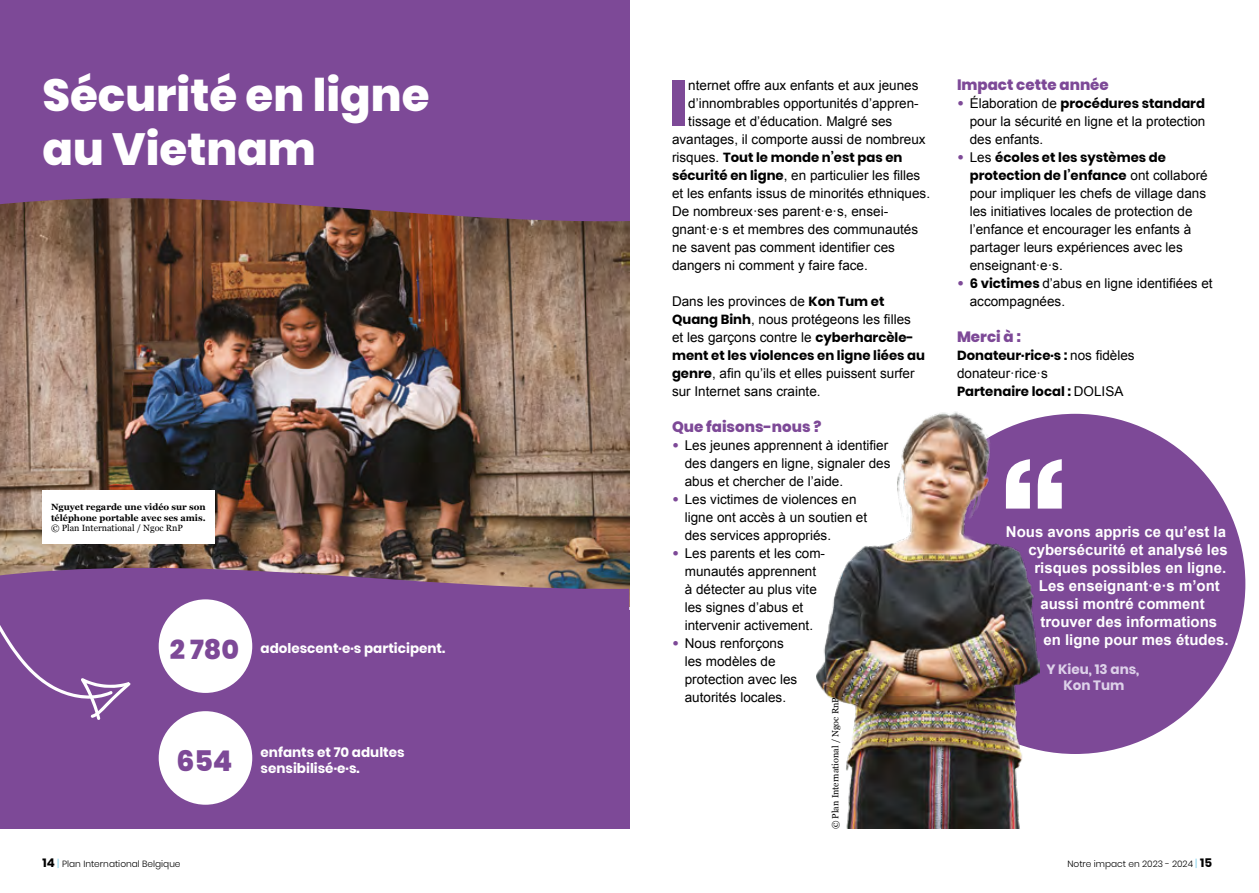
<style>
.page{position:relative;width:1259px;height:893px;background:#fff}
.page>*{position:absolute;margin:0;border:0;box-sizing:border-box;transform-origin:0 0}
.t1{font:800 64.35px "Poppins";color:#7d4997}
.t2{font:800 45px/54px "Poppins";color:#fff}
.t3{font:800 28.5px "Poppins";color:#7d4997}
.t4{font:700 15px "Arial";color:#fff}
.t5{font:800 15px "Poppins";color:#7d4997}
.t6{font:13.5px/18px "Arial";color:#000}
.t7{font:700 13.5px/16.2px "Poppins";color:#fff}
.t8{font:700 13.5px/16.2px "Poppins";color:#ddd1e9;text-align:center}
.t9{font:700 13.2px/18px "Poppins";color:#000}
.t10{font:700 9px/10.8px "Georgia";color:#000}
.t11{font:300 9px "Poppins";color:#000}
.t12{font:9px "Georgia";color:#000}
.s1{font-weight:800;font-size:27px;color:#7d4997}
.s2{font-family:"Arial";font-weight:400;font-size:13.5px}
.s3{font-family:"Poppins";font-weight:700;font-size:13.2px}
.s4{font-family:"Poppins";font-weight:800;font-size:14.25px;color:#7d4997}
.s5{font-weight:800;font-size:14.25px;color:#7d4997}
.s6{font-weight:700;font-size:12px}
.s7{font-size:10.5px;color:#6bc8e8}
</style>
<div class="page">
<img style="left:0;top:222px;width:629px;height:322px">
<div style="left:0;top:610px;width:629px;height:219px;background:#7d4997"></div>
<svg style="left:0;top:544px;width:630px;height:201px"></svg>
<svg style="left:0;top:106px;width:629px;height:116px;background:#7b498a"></svg>
<div style="left:0;top:0;width:629px;height:106px;background:#7d4997"></div>
<div style="left:159px;top:711px;width:93px;height:94px;background:#fff;border-radius:50%"></div>
<svg style="left:0;top:574px;width:131px;height:146px"></svg>
<div style="left:905px;top:414px;width:340px;height:340px;background:#7d4997;border-radius:50%"></div>
<img style="left:816px;top:411px;width:224px;height:417px">
<svg style="left:1006px;top:459px;width:55px;height:50px"></svg>
<div style="left:43px;top:491px;width:172px;height:53px;background:#fff"></div>
<div style="left:159px;top:599px;width:93px;height:94px;background:#fff;border-radius:50%"></div>
<h2 class="t2" style="left:43px;top:69px;width:388px">Sécurité en ligne au Vietnam</h2>
<p class="t10" style="left:51px;top:501px;width:156px">Nguyet regarde une vidéo sur son téléphone portable avec ses amis.</p>
<p class="t12" style="left:51px;top:522px;width:133px">© Plan International / Ngoc RnP</p>
<p class="t7" style="left:170px;top:640px;width:277px"><span class="s1">2 780</span> adolescent∙e∙s participent.</p>
<h3 class="t3" style="left:176px;top:745px;width:58px">654</h3>
<p class="t7" style="left:260px;top:744px;width:146px">enfants et 70 adultes sensibilisé·e·s.</p>
<h1 class="t1" style="left:668px;top:66px;width:21px">I</h1>
<p class="t6" style="left:688px;top:76px;width:232px">nternet offre aux enfants et aux jeunes</p>
<p class="t6" style="left:688px;top:94px;width:232px">d’innombrables opportunités d’appren-</p>
<p class="t6" style="left:688px;top:112px;width:206px">tissage et d’éducation. Malgré ses</p>
<p class="t6" style="left:672px;top:130px;width:255px">avantages, il comporte aussi de nombreux</p>
<p class="t9" style="left:672px;top:148px;width:232px"><span class="s2">risques.</span> Tout le monde n’est pas en</p>
<p class="t6" style="left:672px;top:166px;width:259px"><span class="s3">sécurité en ligne</span>, en particulier les filles et les enfants issus de minorités ethniques.<br>De nombreux·ses parent·e·s, ensei&shy;gnant·e·s et membres des communautés ne savent pas comment identifier ces dangers ni comment y faire face.</p>
<p class="t6" style="left:672px;top:292px;width:243px">Dans les provinces de <span class="s3">Kon Tum et<br>Quang Binh</span>, nous protégeons les filles et les garçons contre le <span class="s3">cyberharcèle-</span></p>
<p class="t9" style="left:672px;top:346px;width:254px">ment et les violences en ligne liées au</p>
<p class="t6" style="left:672px;top:364px;width:244px"><span class="s3">genre</span>, afin qu’ils et elles puissent surfer sur Internet sans crainte.</p>
<p class="t5" style="left:672px;top:418px;width:151px">Que faisons-nous ?</p>
<p class="t6" style="left:685px;top:436px;width:207px;text-indent:-13px"><span class="s4">•</span> Les jeunes apprennent à identifier des dangers en ligne, signaler des abus et chercher de l’aide.</p>
<p class="t6" style="left:685px;top:490px;width:184px;text-indent:-13px"><span class="s4">•</span> Les victimes de violences en ligne ont accès à un soutien et des services appropriés.</p>
<p class="t6" style="left:685px;top:544px;width:142px;text-indent:-13px"><span class="s4">•</span> Les parents et les com&shy;munautés apprennent à détecter au plus vite les signes d’abus et intervenir activement.</p>
<p class="t6" style="left:685px;top:634px;width:114px;text-indent:-13px"><span class="s4">•</span> Nous renforçons les modèles de protection avec les autorités locales.</p>
<p class="t12" style="left:828px;top:829px;width:133px;rotate:-90deg">© Plan International / Ngoc RnP</p>
<p class="t5" style="left:957px;top:76px;width:153px">Impact cette année</p>
<p class="t9" style="left:957px;top:94px;width:249px"><span class="s5">•</span> <span class="s2">Élaboration de</span> procédures standard</p>
<p class="t6" style="left:969px;top:112px;width:237px">pour la sécurité en ligne et la protection des enfants.</p>
<p class="t9" style="left:969px;top:148px;width:239px;text-indent:-13px"><span class="s5">•</span> <span class="s2">Les</span> écoles et les systèmes de protection de l’enfance <span class="s2">ont collaboré</span></p>
<p class="t6" style="left:969px;top:184px;width:238px">pour impliquer les chefs de village dans les initiatives locales de protection de l’enfance et encourager les enfants à partager leurs expériences avec les enseignant·e·s.</p>
<p class="t6" style="left:969px;top:274px;width:244px;text-indent:-13px"><span class="s4">•</span> <span class="s3">6 victimes</span> d’abus en ligne identifiées et accompagnées.</p>
<p class="t5" style="left:957px;top:328px;width:66px">Merci à :</p>
<p class="t9" style="left:957px;top:346px;width:179px">Donateur·rice·s : <span class="s2">nos fidèles</span></p>
<p class="t6" style="left:957px;top:364px;width:92px">donateur·rice·s</p>
<p class="t9" style="left:957px;top:382px;width:168px">Partenaire local : <span class="s2">DOLISA</span></p>
<p class="t4" style="left:1006px;top:521px;width:222px">Nous avons appris ce qu’est la</p>
<p class="t4" style="left:1028px;top:539px;width:201px">cybersécurité et analysé les</p>
<p class="t4" style="left:1034px;top:557px;width:193px">risques possibles en ligne.</p>
<p class="t4" style="left:1039px;top:575px;width:182px">Les enseignant·e·s m’ont</p>
<p class="t4" style="left:1040px;top:593px;width:166px">aussi montré comment</p>
<p class="t4" style="left:1040px;top:611px;width:178px">trouver des informations</p>
<p class="t4" style="left:1043px;top:629px;width:187px">en ligne pour mes études.</p>
<p class="t8" style="left:1046px;top:661px;width:95px">Y Kieu, 13 ans,<br>Kon Tum</p>
<p class="t11" style="left:43px;top:859px;width:140px"><span class="s6">14</span> <span class="s7">|</span> Plan International Belgique</p>
<p class="t11" style="left:1067px;top:859px;width:146px">Notre impact en 2023 - 2024 <span class="s7">|</span> <span class="s6">15</span></p>
</div>
